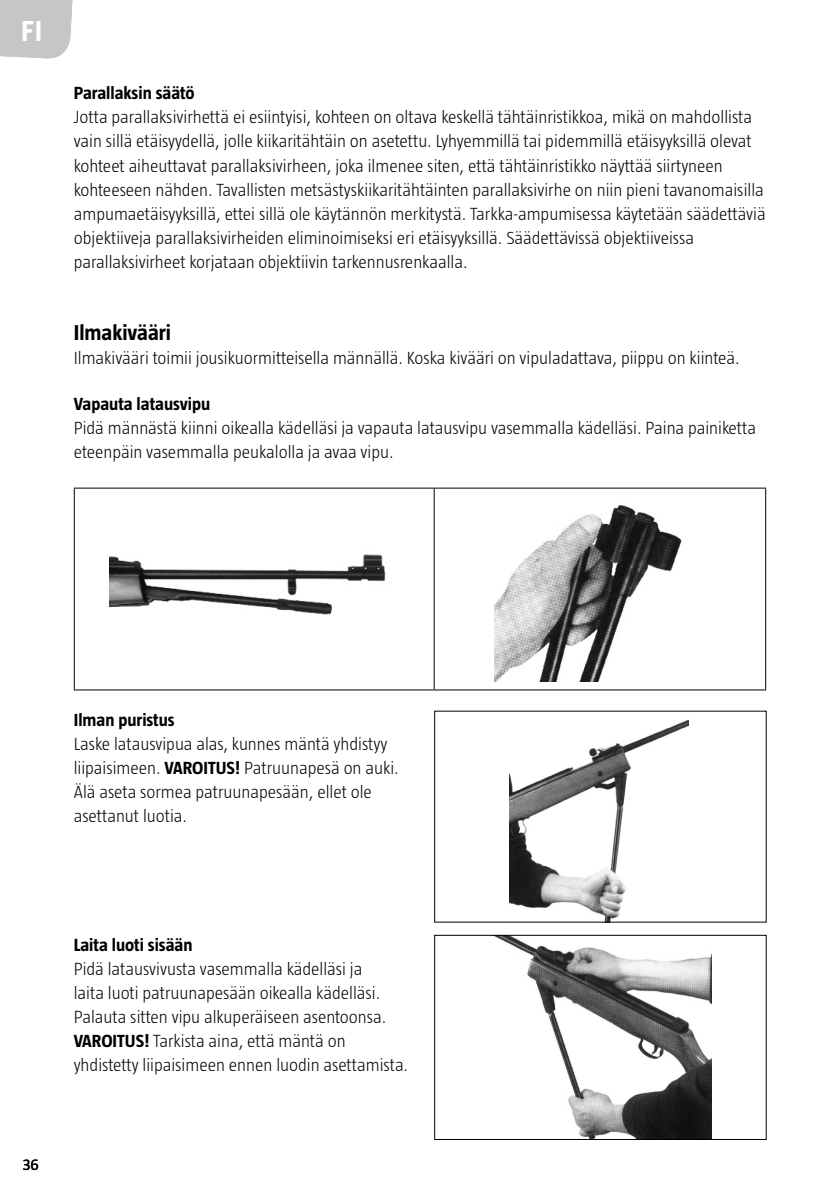
<style>
.page{position:relative;width:840px;height:1191px;background:#fff}
.page>*{position:absolute;margin:0;border:0;box-sizing:border-box;transform-origin:0 0}
.t1{font:700 30px "Creighton Pro";color:#fff}
.Underrubrik{font:700 22px "Taz";color:#000}
.Brödtext{font:300 18px/24px "Taz";color:#000}
.Liten_rubrik{font:700 18px "Taz";color:#000}
.t2{font:16px "Taz";color:#000}
.s1{font-weight:700}
</style>
<div class="page">
<svg style="left:0;top:0;width:73px;height:59px;background:#c9c9c9"></svg>
<hr style="left:74px;top:487px;width:360px;height:1px;background:#000">
<hr style="left:74px;top:488px;width:1px;height:201px;background:#000">
<hr style="left:434px;top:487px;width:331px;height:1px;background:#000">
<hr style="left:433px;top:488px;width:1px;height:201px;background:#000">
<hr style="left:764px;top:488px;width:1px;height:201px;background:#000">
<hr style="left:74px;top:689px;width:360px;height:1px;background:#000">
<hr style="left:434px;top:689px;width:331px;height:1px;background:#000">
<img style="left:110px;top:554px;width:276px;height:61px">
<img style="left:494px;top:505px;width:188px;height:177px">
<img style="left:509px;top:719px;width:179px;height:201px">
<img style="left:494px;top:936px;width:217px;height:202px">
<div style="left:434px;top:934px;width:332px;height:206px;border:1px solid #000"></div>
<h1 class="t1" style="left:22px;top:14px;width:29px">SE</h1>
<h1 class="t1" style="left:22px;top:14px;width:21px">FI</h1>
<p class="Liten_rubrik" style="left:74px;top:83px;width:122px">Parallaksin säätö</p>
<p class="Brödtext" style="left:74px;top:105px;width:693px">Jotta parallaksivirhettä ei esiintyisi, kohteen on oltava keskellä tähtäinristikkoa, mikä on mahdollista vain sillä etäisyydellä, jolle kiikaritähtäin on asetettu. Lyhyemmillä tai pidemmillä etäisyyksillä olevat kohteet aiheuttavat parallaksivirheen, joka ilmenee siten, että tähtäinristikko näyttää siirtyneen kohteeseen nähden. Tavallisten metsästyskiikaritähtäinten parallaksivirhe on niin pieni tavanomaisilla ampumaetäisyyksillä, ettei sillä ole käytännön merkitystä. Tarkka-ampumisessa käytetään säädettäviä objektiiveja parallaksivirheiden eliminoimiseksi eri etäisyyksillä. Säädettävissä objektiiveissa parallaksivirheet korjataan objektiivin tarkennusrenkaalla.</p>
<p class="Underrubrik" style="left:74px;top:320px;width:99px">Ilmakivääri</p>
<p class="Brödtext" style="left:74px;top:345px;width:667px">Ilmakivääri toimii jousikuormitteisella männällä. Koska kivääri on vipuladattava, piippu on kiinteä.</p>
<p class="Liten_rubrik" style="left:74px;top:393px;width:138px">Vapauta latausvipu</p>
<p class="Brödtext" style="left:74px;top:415px;width:683px">Pidä männästä kiinni oikealla kädelläsi ja vapauta latausvipu vasemmalla kädelläsi. Paina painiketta eteenpäin vasemmalla peukalolla ja avaa vipu.</p>
<p class="Liten_rubrik" style="left:74px;top:709px;width:102px">Ilman puristus</p>
<p class="Brödtext" style="left:74px;top:731px;width:326px">Laske latausvipua alas, kunnes mäntä yhdistyy liipaisimeen. <span class="s1">VAROITUS!</span> Patruunapesä on auki.<br>Älä aseta sormea patruunapesään, ellet ole asettanut luotia.</p>
<p class="t2" style="left:23px;top:1155px;width:18px">36</p>
<p class="Liten_rubrik" style="left:74px;top:934px;width:120px">Laita luoti sisään</p>
<p class="Brödtext" style="left:74px;top:956px;width:336px">Pidä latausvivusta vasemmalla kädelläsi ja<br>laita luoti patruunapesään oikealla kädelläsi.<br>Palauta sitten vipu alkuperäiseen asentoonsa.<br><span class="s1">VAROITUS!</span> Tarkista aina, että mäntä on yhdistetty liipaisimeen ennen luodin asettamista.</p>
</div>
